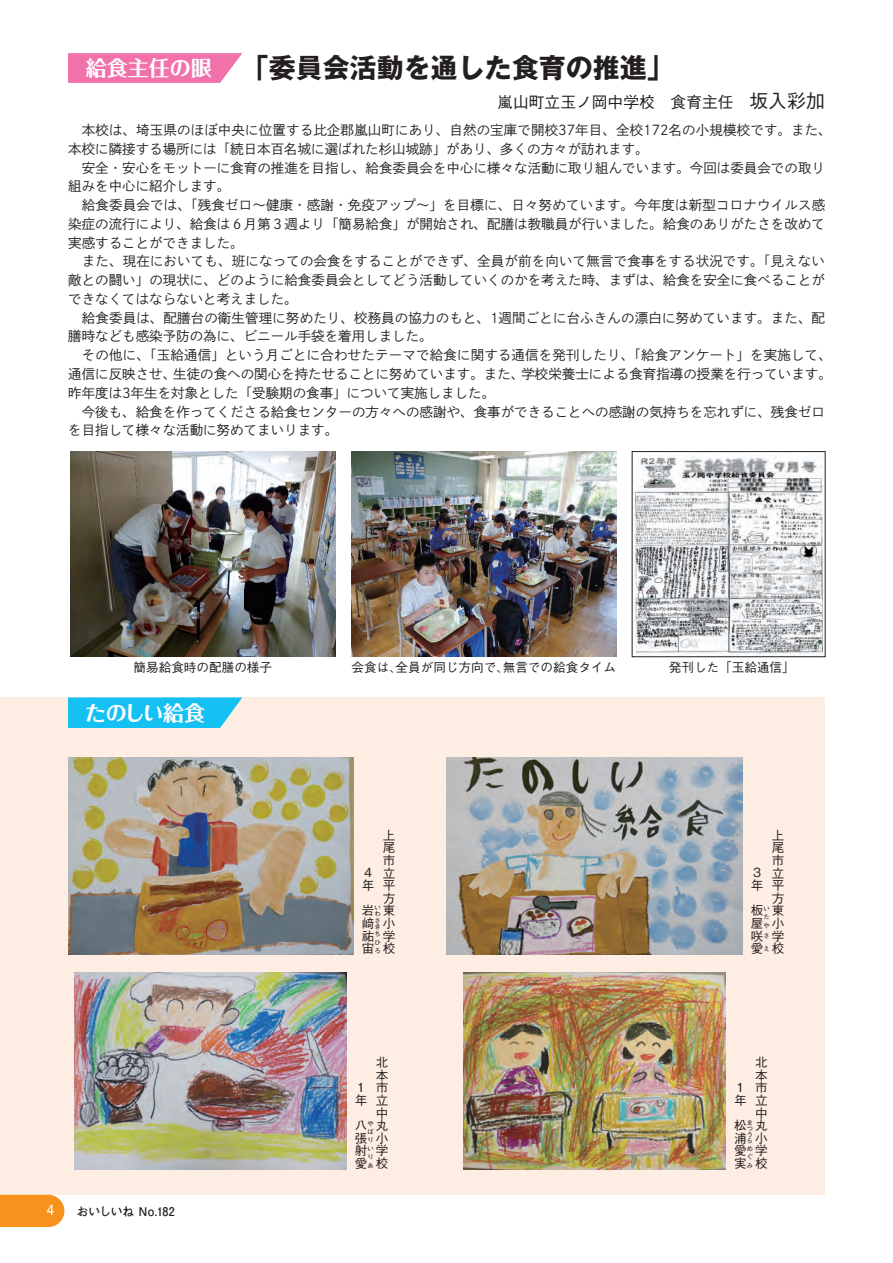
<style>
.page{position:relative;width:893px;height:1263px;background:#fff}
.page>*{position:absolute;margin:0;border:0;box-sizing:border-box;transform-origin:0 0}
.t1{font:700 27px "Gothic MB101 Pro";color:#231f20}
.t2{font:700 21px "Folk Pro";letter-spacing:-.03em;color:#fff}
.t3{font:500 15.75px "Gothic BBB Pro";color:#231f20}
.t4{font:15px "Helvetica LT";color:#fff;scale:.9 1}
.t5{font:13.5px/18.8px "Shuei Go Kin Std L";color:#231f20}
.t6{font:500 12.6px/12.6px "Gothic BBB Pro";color:#231f20;text-align:right}
.t7{font:700 12px "Futo Go B101 Pro";letter-spacing:-.015em;color:#231f20}
.t8{font:500 6.3px/8.4px "Gothic BBB Pro";color:#231f20}
.s1{font-family:"Folk Pro";font-size:21px;color:#fff}
.s2{font-size:18.9px}
</style>
<div class="page">
<div style="left:0;top:697px;width:825px;height:498px;background:#fdede2"></div>
<div style="left:0;top:1195px;width:64px;height:32px;background:#f7931d"></div>
<svg style="left:68px;top:53px;width:174px;height:30px;background:#f17ab0"></svg>
<svg style="left:68px;top:697px;width:174px;height:31px;background:#26c3f0"></svg>
<img style="left:68px;top:758px;width:285px;height:197px">
<img style="left:446px;top:758px;width:296px;height:197px">
<img style="left:75px;top:972px;width:271px;height:197px">
<img style="left:463px;top:972px;width:263px;height:197px">
<img style="left:70px;top:452px;width:266px;height:205px">
<img style="left:351px;top:452px;width:265px;height:205px">
<img style="left:634px;top:455px;width:189px;height:200px">
<div style="left:632px;top:451px;width:193px;height:206px;border:1px solid #231f20"></div>
<h1 class="t1" style="left:86px;top:46px;width:589px"><span class="s1">給食主任の眼</span> 「委員会活動を通した食育の推進」</h1>
<p class="t3" style="left:497px;top:90px;width:329px">嵐山町立玉ノ岡中学校　食育主任　<span class="s2">坂入彩加</span></p>
<p class="t5" style="left:68px;top:121px;width:765px">　本校は、埼玉県のほぼ中央に位置する比企郡嵐山町にあり、自然の宝庫で開校37年目、全校172名の小規模校です。また、本校に隣接する場所には「続日本百名城に選ばれた杉山城跡」があり、多くの方々が訪れます。<br>　安全・安心をモットーに食育の推進を目指し、給食委員会を中心に様々な活動に取り組んでいます。今回は委員会での取り組みを中心に紹介します。<br>　給食委員会では、「残食ゼロ～健康・感謝・免疫アップ～」を目標に、日々努めています。今年度は新型コロナウイルス感染症の流行により、給食は６月第３週より「簡易給食」が開始され、配膳は教職員が行いました。給食のありがたさを改めて実感することができました。<br>　また、現在においても、班になっての会食をすることができず、全員が前を向いて無言で食事をする状況です。「見えない敵との闘い」の現状に、どのように給食委員会としてどう活動していくのかを考えた時、まずは、給食を安全に食べることができなくてはならないと考えました。<br>　給食委員は、配膳台の衛生管理に努めたり、校務員の協力のもと、1週間ごとに台ふきんの漂白に努めています。また、配膳時なども感染予防の為に、ビニール手袋を着用しました。<br>　その他に、「玉給通信」という月ごとに合わせたテーマで給食に関する通信を発刊したり、「給食アンケート」を実施して、通信に反映させ、生徒の食への関心を持たせることに努めています。また、学校栄養士による食育指導の授業を行っています。昨年度は3年生を対象とした「受験期の食事」について実施しました。<br>　今後も、給食を作ってくださる給食センターの方々への感謝や、食事ができることへの感謝の気持ちを忘れずに、残食ゼロを目指して様々な活動に努めてまいります。</p>
<p class="t6" style="left:134px;top:659px;width:140px">簡易給食時の配膳の様子</p>
<p class="t6" style="left:352px;top:659px;width:266px">会食は、全員が同じ方向で、無言での給食タイム</p>
<p class="t6" style="left:669px;top:659px;width:128px">発刊した「玉給通信」</p>
<h2 class="t2" style="left:85px;top:695px;width:121px">たのしい給食</h2>
<p class="t4" style="left:47px;top:1201px;width:10px">4</p>
<p class="t7" style="left:77px;top:1202px;width:100px">おいしいね No.１82</p>
<p class="t6" style="left:362px;top:827px;width:35px">上<br>尾<br>市<br>立<br>平<br>方<br>岩<sup>い</sup>東小<br>祐<sup>ち</sup>学校</p>
<p class="t6" style="left:362px;top:865px;width:13px;text-align:left">４年</p>
<p class="t8" style="left:374px;top:910px;width:7px;line-height:6.3px;text-align:justify">わさき</p>
<p class="t6" style="left:362px;top:915px;width:13px">﨑</p>
<p class="t8" style="left:374px;top:937px;width:7px">ひろ</p>
<p class="t6" style="left:362px;top:941px;width:13px">宙</p>
<p class="t6" style="left:355px;top:1054px;width:35px">北<br>本<br>市<br>立<br>中<br>八<sup>や</sup>丸小<br>射<sup>い</sup>学校</p>
<p class="t6" style="left:355px;top:1079px;width:13px;text-align:left">１年</p>
<p class="t8" style="left:368px;top:1127px;width:8px">ばり</p>
<p class="t6" style="left:355px;top:1130px;width:14px">張</p>
<p class="t8" style="left:368px;top:1152px;width:7px">りあ</p>
<p class="t6" style="left:355px;top:1155px;width:13px">愛</p>
<p class="t6" style="left:751px;top:827px;width:35px">上<br>尾<br>市<br>立<br>平<br>方<br>板<sup>い</sup>東小<br>咲<sup>さ</sup>学校</p>
<p class="t6" style="left:751px;top:865px;width:13px;text-align:left">３年</p>
<p class="t8" style="left:763px;top:912px;width:7px">たや</p>
<p class="t6" style="left:751px;top:915px;width:13px">屋</p>
<p class="t6" style="left:751px;top:941px;width:13px">愛</p>
<p class="t8" style="left:763px;top:943px;width:7px">え</p>
<p class="t6" style="left:734px;top:1054px;width:35px">北<br>本<br>市<br>立<br>中<br>松<sup>ま</sup>丸小<br>愛<sup>め</sup>学校</p>
<p class="t6" style="left:734px;top:1079px;width:13px;text-align:left">１年</p>
<p class="t8" style="left:747px;top:1124px;width:7px;line-height:6.3px;text-align:justify">つうら</p>
<p class="t6" style="left:734px;top:1130px;width:13px">浦</p>
<p class="t8" style="left:747px;top:1152px;width:7px">ぐみ</p>
<p class="t6" style="left:734px;top:1155px;width:13px">実</p>
</div>
